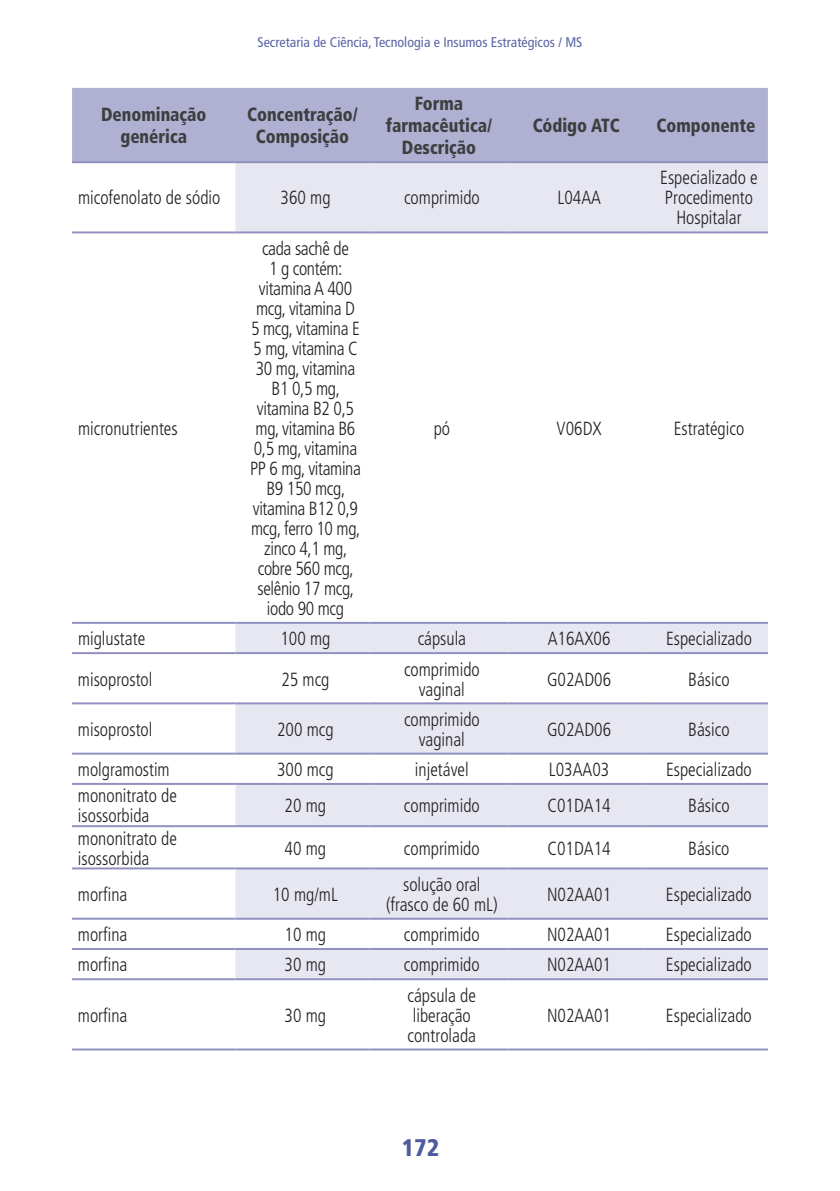
<style>
.page{position:relative;width:840px;height:1191px;background:#fff}
.page>*{position:absolute;margin:0;border:0;box-sizing:border-box;transform-origin:0 0}
.t1{font:900 condensed 24px "Frutiger LT Std";color:#4d5a9e}
.t2{font:300 condensed 19px/20px "Frutiger";color:#231f20;text-align:center;scale:.93 1}
.t3{font:300 condensed 19px/20px "Frutiger";letter-spacing:-.02em;color:#231f20;text-align:center;scale:.93 1}
.t4{font:900 condensed 19px/22px "Frutiger LT Std";color:#3e3e3f;text-align:center;scale:.91 1}
.t5{font:condensed 14px "Frutiger LT Std";color:#5c64a4}
</style>
<div class="page">
<div style="left:72px;top:88px;width:695px;height:73px;background:#afb0d2"></div>
<svg style="left:235px;top:163px;width:532px;height:815px"></svg>
<hr style="left:72px;top:231px;width:163px;height:2px;background:#9191c1">
<hr style="left:235px;top:231px;width:134px;height:2px;background:#9191c1">
<hr style="left:369px;top:231px;width:139px;height:2px;background:#9191c1">
<hr style="left:508px;top:231px;width:135px;height:2px;background:#9191c1">
<hr style="left:643px;top:231px;width:124px;height:2px;background:#9191c1">
<hr style="left:72px;top:622px;width:163px;height:2px;background:#9191c1">
<hr style="left:235px;top:622px;width:134px;height:2px;background:#9191c1">
<hr style="left:369px;top:622px;width:139px;height:2px;background:#9191c1">
<hr style="left:508px;top:622px;width:135px;height:2px;background:#9191c1">
<hr style="left:643px;top:622px;width:124px;height:2px;background:#9191c1">
<hr style="left:72px;top:652px;width:163px;height:2px;background:#9191c1">
<hr style="left:235px;top:652px;width:134px;height:2px;background:#9191c1">
<hr style="left:369px;top:652px;width:139px;height:2px;background:#9191c1">
<hr style="left:508px;top:652px;width:135px;height:2px;background:#9191c1">
<hr style="left:643px;top:652px;width:124px;height:2px;background:#9191c1">
<hr style="left:72px;top:702px;width:163px;height:2px;background:#9191c1">
<hr style="left:235px;top:702px;width:134px;height:2px;background:#9191c1">
<hr style="left:369px;top:702px;width:139px;height:2px;background:#9191c1">
<hr style="left:508px;top:702px;width:135px;height:2px;background:#9191c1">
<hr style="left:643px;top:702px;width:124px;height:2px;background:#9191c1">
<hr style="left:72px;top:752px;width:163px;height:2px;background:#9191c1">
<hr style="left:235px;top:752px;width:134px;height:2px;background:#9191c1">
<hr style="left:369px;top:752px;width:139px;height:2px;background:#9191c1">
<hr style="left:508px;top:752px;width:135px;height:2px;background:#9191c1">
<hr style="left:643px;top:752px;width:124px;height:2px;background:#9191c1">
<hr style="left:72px;top:783px;width:163px;height:2px;background:#9191c1">
<hr style="left:235px;top:783px;width:134px;height:2px;background:#9191c1">
<hr style="left:369px;top:783px;width:139px;height:2px;background:#9191c1">
<hr style="left:508px;top:783px;width:135px;height:2px;background:#9191c1">
<hr style="left:643px;top:783px;width:124px;height:2px;background:#9191c1">
<hr style="left:72px;top:825px;width:163px;height:2px;background:#9191c1">
<hr style="left:235px;top:825px;width:134px;height:2px;background:#9191c1">
<hr style="left:369px;top:825px;width:139px;height:2px;background:#9191c1">
<hr style="left:508px;top:825px;width:135px;height:2px;background:#9191c1">
<hr style="left:643px;top:825px;width:124px;height:2px;background:#9191c1">
<hr style="left:72px;top:867px;width:163px;height:2px;background:#9191c1">
<hr style="left:235px;top:867px;width:134px;height:2px;background:#9191c1">
<hr style="left:369px;top:867px;width:139px;height:2px;background:#9191c1">
<hr style="left:508px;top:867px;width:135px;height:2px;background:#9191c1">
<hr style="left:643px;top:867px;width:124px;height:2px;background:#9191c1">
<hr style="left:72px;top:917px;width:163px;height:2px;background:#9191c1">
<hr style="left:235px;top:917px;width:134px;height:2px;background:#9191c1">
<hr style="left:369px;top:917px;width:139px;height:2px;background:#9191c1">
<hr style="left:508px;top:917px;width:135px;height:2px;background:#9191c1">
<hr style="left:643px;top:917px;width:124px;height:2px;background:#9191c1">
<hr style="left:72px;top:948px;width:163px;height:2px;background:#9191c1">
<hr style="left:235px;top:948px;width:134px;height:2px;background:#9191c1">
<hr style="left:369px;top:948px;width:139px;height:2px;background:#9191c1">
<hr style="left:508px;top:948px;width:135px;height:2px;background:#9191c1">
<hr style="left:643px;top:948px;width:124px;height:2px;background:#9191c1">
<hr style="left:72px;top:978px;width:163px;height:2px;background:#9191c1">
<hr style="left:235px;top:978px;width:134px;height:2px;background:#9191c1">
<hr style="left:369px;top:978px;width:139px;height:2px;background:#9191c1">
<hr style="left:508px;top:978px;width:135px;height:2px;background:#9191c1">
<hr style="left:643px;top:978px;width:124px;height:2px;background:#9191c1">
<hr style="left:72px;top:1048px;width:163px;height:2px;background:#9191c1">
<hr style="left:235px;top:1048px;width:134px;height:2px;background:#9191c1">
<hr style="left:369px;top:1048px;width:139px;height:2px;background:#9191c1">
<hr style="left:508px;top:1048px;width:135px;height:2px;background:#9191c1">
<hr style="left:643px;top:1048px;width:124px;height:2px;background:#9191c1">
<hr style="left:72px;top:161px;width:163px;height:2px;background:#9191c1">
<hr style="left:235px;top:161px;width:134px;height:2px;background:#9191c1">
<hr style="left:369px;top:161px;width:139px;height:2px;background:#9191c1">
<hr style="left:508px;top:161px;width:135px;height:2px;background:#9191c1">
<hr style="left:643px;top:161px;width:124px;height:2px;background:#9191c1">
<p class="t5" style="left:257px;top:33px;width:326px">Secretaria de Ciência, Tecnologia e Insumos Estratégicos / MS</p>
<p class="t4" style="left:101px;top:103px;width:117px">Denominação genérica</p>
<p class="t4" style="left:247px;top:103px;width:123px">Concentração/<br>Composição</p>
<p class="t4" style="left:385px;top:92px;width:118px">Forma farmacêutica/<br>Descrição</p>
<p class="t4" style="left:532px;top:114px;width:97px">Código ATC</p>
<p class="t4" style="left:656px;top:114px;width:110px">Componente</p>
<p class="t2" style="left:78px;top:188px;width:154px">micofenolato de sódio</p>
<p class="t2" style="left:280px;top:188px;width:55px">360 mg</p>
<p class="t2" style="left:404px;top:188px;width:83px">comprimido</p>
<p class="t2" style="left:557px;top:188px;width:48px">L04AA</p>
<p class="t2" style="left:659px;top:168px;width:106px">Especializado e<br>Procedimento<br>Hospitalar</p>
<p class="t2" style="left:78px;top:418px;width:109px">micronutrientes</p>
<p class="t3" style="left:250px;top:238px;width:121px">cada sachê de<br>1 g contém: vitamina A 400 mcg, vitamina D<br>5 mcg, vitamina E<br>5 mg, vitamina C<br>30 mg, vitamina<br>B1 0,5 mg, vitamina B2 0,5 mg, vitamina B6<br>0,5 mg, vitamina<br>PP 6 mg, vitamina<br>B9 150 mcg, vitamina B12 0,9 mcg, ferro 10 mg, zinco 4,1 mg, cobre 560 mcg, selênio 17 mcg, iodo 90 mcg</p>
<p class="t2" style="left:433px;top:418px;width:19px">pó</p>
<p class="t2" style="left:556px;top:418px;width:50px">V06DX</p>
<p class="t2" style="left:673px;top:418px;width:77px">Estratégico</p>
<p class="t2" style="left:78px;top:629px;width:74px">miglustate</p>
<p class="t2" style="left:280px;top:629px;width:55px">100 mg</p>
<p class="t2" style="left:417px;top:629px;width:54px">cápsula</p>
<p class="t2" style="left:547px;top:629px;width:69px">A16AX06</p>
<p class="t2" style="left:665px;top:629px;width:94px">Especializado</p>
<p class="t2" style="left:78px;top:669px;width:81px">misoprostol</p>
<p class="t2" style="left:281px;top:669px;width:53px">25 mcg</p>
<p class="t2" style="left:404px;top:659px;width:83px">comprimido vaginal</p>
<p class="t2" style="left:547px;top:669px;width:70px">G02AD06</p>
<p class="t2" style="left:688px;top:669px;width:46px">Básico</p>
<p class="t2" style="left:78px;top:719px;width:81px">misoprostol</p>
<p class="t2" style="left:277px;top:719px;width:62px">200 mcg</p>
<p class="t2" style="left:404px;top:709px;width:83px">comprimido vaginal</p>
<p class="t2" style="left:546px;top:719px;width:70px">G02AD06</p>
<p class="t2" style="left:688px;top:719px;width:46px">Básico</p>
<p class="t2" style="left:78px;top:759px;width:100px">molgramostim</p>
<p class="t2" style="left:277px;top:759px;width:62px">300 mcg</p>
<p class="t2" style="left:415px;top:759px;width:59px">injetável</p>
<p class="t2" style="left:548px;top:759px;width:66px">L03AA03</p>
<p class="t2" style="left:665px;top:759px;width:94px">Especializado</p>
<p class="t2" style="left:78px;top:786px;width:108px;text-align:left">mononitrato de isossorbida</p>
<p class="t2" style="left:284px;top:796px;width:46px">20 mg</p>
<p class="t2" style="left:404px;top:796px;width:83px">comprimido</p>
<p class="t2" style="left:547px;top:796px;width:69px">C01DA14</p>
<p class="t2" style="left:687px;top:796px;width:46px">Básico</p>
<p class="t2" style="left:78px;top:828px;width:108px;text-align:left">mononitrato de isossorbida</p>
<p class="t2" style="left:284px;top:838px;width:46px">40 mg</p>
<p class="t2" style="left:404px;top:838px;width:83px">comprimido</p>
<p class="t2" style="left:547px;top:838px;width:69px">C01DA14</p>
<p class="t2" style="left:687px;top:838px;width:46px">Básico</p>
<p class="t2" style="left:78px;top:884px;width:55px">morfina</p>
<p class="t2" style="left:272px;top:884px;width:71px">10 mg/mL</p>
<p class="t2" style="left:386px;top:874px;width:121px">solução oral (frasco de 60 mL)</p>
<p class="t2" style="left:546px;top:884px;width:70px">N02AA01</p>
<p class="t2" style="left:665px;top:884px;width:94px">Especializado</p>
<p class="t2" style="left:78px;top:925px;width:55px">morfina</p>
<p class="t2" style="left:284px;top:925px;width:46px">10 mg</p>
<p class="t2" style="left:403px;top:925px;width:83px">comprimido</p>
<p class="t2" style="left:546px;top:925px;width:70px">N02AA01</p>
<p class="t2" style="left:665px;top:925px;width:94px">Especializado</p>
<p class="t2" style="left:78px;top:955px;width:55px">morfina</p>
<p class="t2" style="left:284px;top:955px;width:46px">30 mg</p>
<p class="t2" style="left:403px;top:955px;width:83px">comprimido</p>
<p class="t2" style="left:546px;top:955px;width:70px">N02AA01</p>
<p class="t2" style="left:665px;top:955px;width:94px">Especializado</p>
<p class="t2" style="left:78px;top:1005px;width:55px">morfina</p>
<p class="t2" style="left:284px;top:1005px;width:46px">30 mg</p>
<p class="t2" style="left:407px;top:985px;width:75px;text-align:left">cápsula de liberação controlada</p>
<p class="t2" style="left:546px;top:1005px;width:70px">N02AA01</p>
<p class="t2" style="left:665px;top:1005px;width:94px">Especializado</p>
<p class="t1" style="left:401px;top:1133px;width:39px">172</p>
</div>
